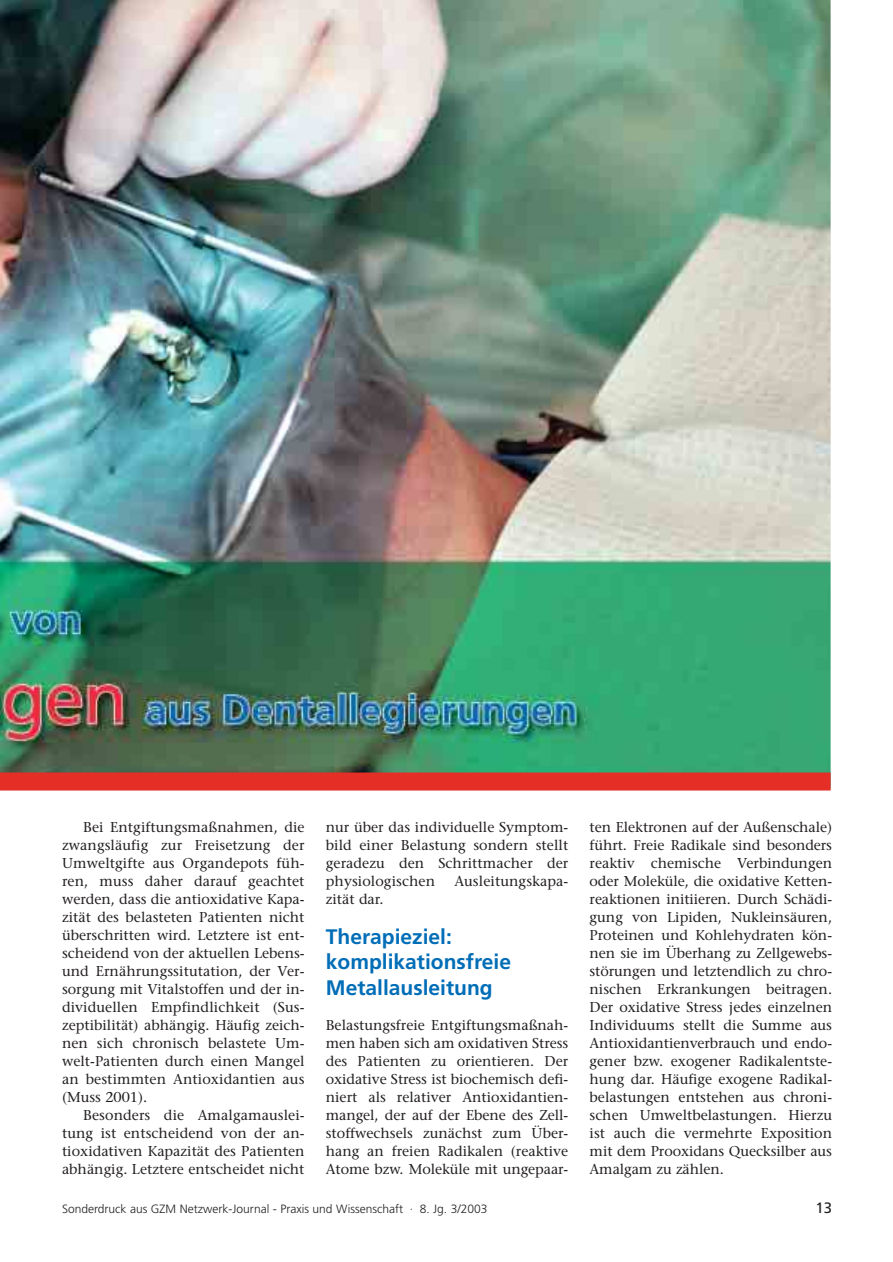
<style>
.page{position:relative;width:893px;height:1262px;background:#fff}
.page>*{position:absolute;margin:0;border:0;box-sizing:border-box;transform-origin:0 0}
.t1{font:700 21px/25.5px "Frutiger";color:#006db7}
.t2{font:15px "Frutiger";color:#231f20}
.t3{font:14.25px/18px "Stone Serif";color:#231f20;text-align:justify}
.t4{font:300 12px "Frutiger";color:#231f20}
</style>
<div class="page">
<img style="left:0;top:0;width:832px;height:790px">
<div style="left:0;top:772px;width:830px;height:18px;background:#e52e26"></div>
<p class="t3" style="left:589px;top:819px;width:244px">ten Elektronen auf der Außenschale) führt. Freie Radikale sind besonders reaktiv chemische Verbindungen oder Moleküle, die oxidative Ketten&shy;reaktionen initiieren. Durch Schädi&shy;gung von Lipiden, Nukleinsäuren, Proteinen und Kohlehydraten kön&shy;nen sie im Überhang zu Zellgewebs&shy;störungen und letztendlich zu chro&shy;nischen Erkrankungen beitragen.<br>Der oxidative Stress jedes einzelnen Individuums stellt die Summe aus Antioxidantienverbrauch und endo&shy;gener bzw. exogener Radikalentste&shy;hung dar. Häufige exogene Radikal&shy;belastungen entstehen aus chroni&shy;schen Umweltbelastungen. Hierzu ist auch die vermehrte Exposition mit dem Prooxidans Quecksilber aus Amalgam zu zählen.</p>
<p class="t3" style="left:62px;top:819px;width:244px;text-indent:21px">Bei Entgiftungsmaßnahmen, die zwangsläufig zur Freisetzung der Umweltgifte aus Organdepots füh&shy;ren, muss daher darauf geachtet werden, dass die antioxidative Kapa&shy;zität des belasteten Patienten nicht überschritten wird. Letztere ist ent&shy;scheidend von der aktuellen Lebens&shy;und Ernährungssitutation, der Ver&shy;sorgung mit Vitalstoffen und der in&shy;dividuellen Empfindlichkeit (Sus&shy;zeptibilität) abhängig. Häufig zeich&shy;nen sich chronisch belastete Um&shy;welt-Patienten durch einen Mangel an bestimmten Antioxidantien aus (Muss 2001).</p>
<p class="t3" style="left:62px;top:1107px;width:244px;text-indent:21px">Besonders die Amalgamauslei&shy;tung ist entscheidend von der an&shy;tioxidativen Kapazität des Patienten abhängig. Letztere entscheidet nicht</p>
<p class="t4" style="left:62px;top:1204px;width:427px">Sonderdruck aus GZM Netzwerk-Journal - Praxis und Wissenschaft · 8. Jg. 3/2003</p>
<p class="t2" style="left:815px;top:1202px;width:18px">13</p>
<p class="t3" style="left:326px;top:819px;width:244px">nur über das individuelle Symptom&shy;bild einer Belastung sondern stellt geradezu den Schrittmacher der physiologischen</p>
<p class="t3" style="left:454px;top:873px;width:115px">Ausleitungskapa-</p>
<p class="t3" style="left:326px;top:891px;width:59px">zität dar.</p>
<h1 class="t1" style="left:326px;top:925px;width:187px">Therapieziel: komplikationsfreie<br>Metallausleitung</h1>
<p class="t3" style="left:326px;top:1017px;width:244px">Belastungsfreie Entgiftungsmaßnah&shy;men haben sich am oxidativen Stress des Patienten zu orientieren. Der oxidative Stress ist biochemisch defi&shy;niert als relativer Antioxidantien&shy;mangel, der auf der Ebene des Zell&shy;stoffwechsels zunächst zum Über&shy;hang an freien Radikalen (reaktive Atome bzw. Moleküle mit ungepaar-</p>
</div>
